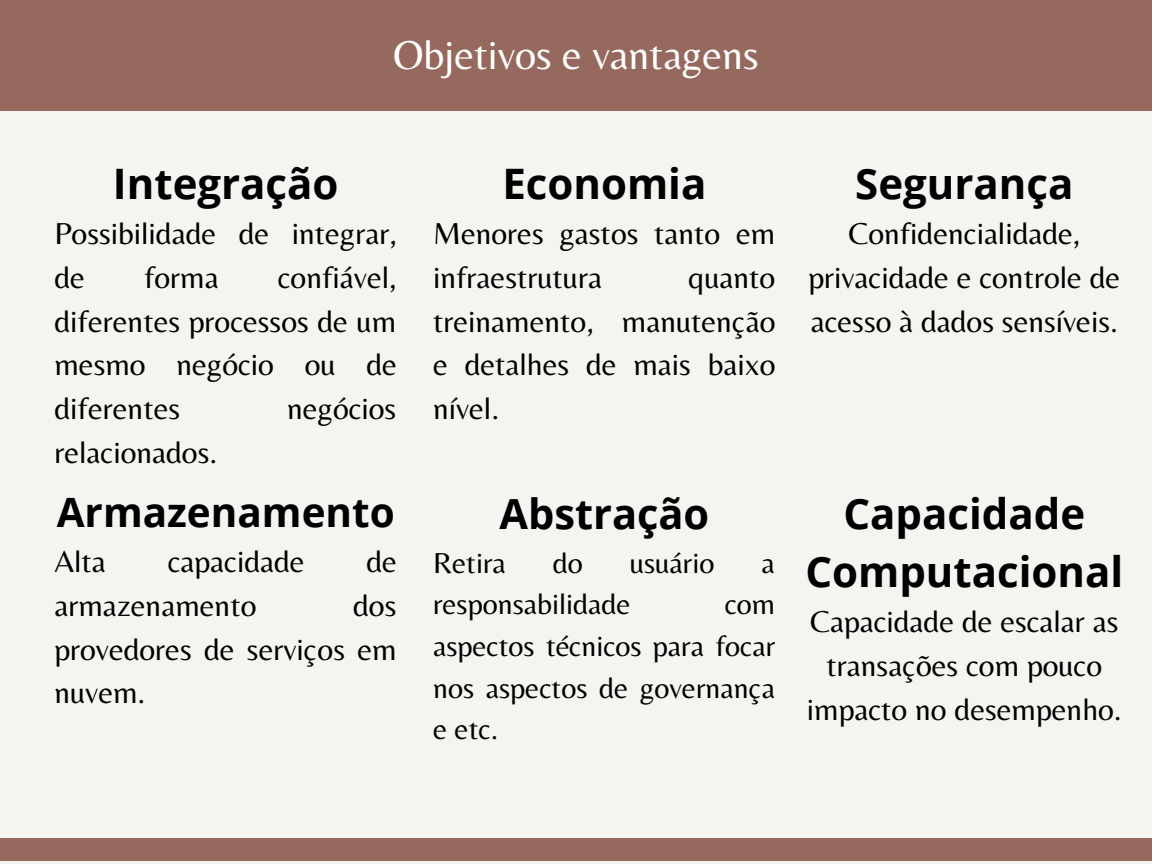
<style>
.page{position:relative;width:1152px;height:864px;background:#f6f4f1}
.page>*{position:absolute;margin:0;border:0;box-sizing:border-box;transform-origin:0 0}
.t1{font:700 42px/58.5px "Open Sans";color:#000;text-align:center}
.t2{font:42px "Belleza";color:#fff}
.t3{font:700 41.55px "Open Sans";color:#000}
.t4{font:700 40.5px "Open Sans";color:#000}
.t5{font:31.5px/43.8px "Belleza";color:#000;text-align:justify}
.t6{font:30px/41.7px "Belleza";color:#000;text-align:justify}
</style>
<div class="page">
<div style="left:0;top:0;width:1152px;height:111px;background:#96695e"></div>
<div style="left:0;top:838px;width:1152px;height:23px;background:#96695e"></div>
<p class="t2" style="left:393px;top:30px;width:367px">Objetivos e vantagens</p>
<p class="t1" style="left:113px;top:153px;width:227px">Integração</p>
<p class="t5" style="left:54px;top:211px;width:344px">Possibilidade de integrar, de</p>
<p class="t5" style="left:54px;top:255px;width:344px;text-indent:223px">confiável, diferentes processos de um mesmo negócio ou de diferentes</p>
<p class="t5" style="left:144px;top:255px;width:76px">forma</p>
<p class="t5" style="left:287px;top:386px;width:111px">negócios</p>
<p class="t5" style="left:54px;top:430px;width:164px">relacionados.</p>
<p class="t4" style="left:57px;top:484px;width:340px">Armazenamento</p>
<p class="t5" style="left:54px;top:539px;width:53px">Alta</p>
<p class="t5" style="left:168px;top:539px;width:138px">capacidade</p>
<p class="t5" style="left:367px;top:539px;width:32px">de</p>
<p class="t5" style="left:54px;top:583px;width:204px">armazenamento</p>
<p class="t5" style="left:54px;top:583px;width:344px;text-indent:299px">dos provedores de serviços em nuvem.</p>
<p class="t1" style="left:502px;top:153px;width:206px">Economia</p>
<p class="t5" style="left:433px;top:211px;width:344px">Menores gastos tanto em infraestrutura</p>
<p class="t5" style="left:433px;top:255px;width:344px;text-indent:256px">quanto treinamento, manutenção e detalhes de mais baixo nível.</p>
<p class="t3" style="left:499px;top:485px;width:211px">Abstração</p>
<p class="t6" style="left:433px;top:541px;width:74px">Retira</p>
<p class="t6" style="left:553px;top:541px;width:31px">do</p>
<p class="t6" style="left:630px;top:541px;width:86px">usuário</p>
<p class="t6" style="left:761px;top:541px;width:15px">a</p>
<p class="t6" style="left:433px;top:583px;width:199px">responsabilidade</p>
<p class="t6" style="left:433px;top:583px;width:344px;text-indent:292px">com aspectos técnicos para focar nos aspectos de governança e etc.</p>
<p class="t1" style="left:855px;top:153px;width:220px">Segurança</p>
<p class="t5" style="left:808px;top:211px;width:313px;text-align:center">Confidencialidade, privacidade e controle de acesso à dados sensíveis.</p>
<p class="t1" style="left:805px;top:483px;width:319px">Capacidade<br>Computacional</p>
<p class="t5" style="left:807px;top:599px;width:316px;text-align:center">Capacidade de escalar as transações com pouco impacto no desempenho.</p>
</div>
